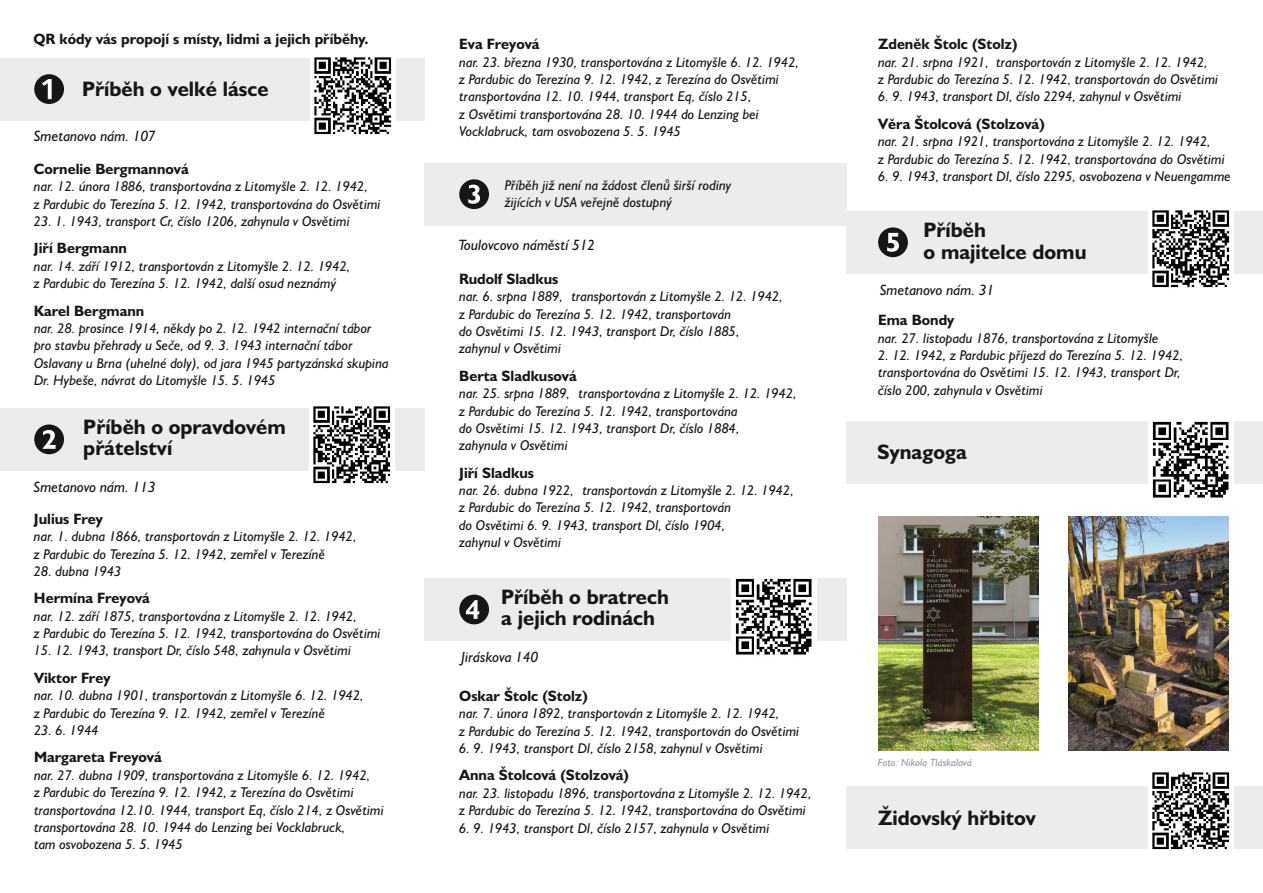
<style>
.page{position:relative;width:1263px;height:893px;background:#fff}
.page>*{position:absolute;margin:0;border:0;box-sizing:border-box;transform-origin:0 0}
.t1{font:700 21px/21.6px "Humanist 521 BTCE";color:#151616}
.t2{font:700 15px "Humanist 521 BTCE";color:#151616}
.t3{font:italic 15px "Humanist 521 BTCE";color:#151616}
.t4{font:italic 14.25px/17.4px "Humanist 521 BTCE";color:#151616}
.t5{font:italic 10.5px "Humanist 521 BTCE";color:#989899}
</style>
<div class="page">
<div style="left:846px;top:422px;width:417px;height:62px;background:#ececec"></div>
<div style="left:0;top:58px;width:425px;height:62px;background:#ececec"></div>
<div style="left:846px;top:211px;width:417px;height:62px;background:#ececec"></div>
<div style="left:424px;top:163px;width:422px;height:62px;background:#ececec"></div>
<div style="left:424px;top:578px;width:422px;height:63px;background:#ececec"></div>
<div style="left:0;top:408px;width:425px;height:62px;background:#ececec"></div>
<div style="left:34px;top:424px;width:30px;height:30px;background:#151616;border-radius:50%"></div>
<svg style="left:43px;top:430px;width:13px;height:19px"></svg>
<div style="left:878px;top:227px;width:30px;height:30px;background:#151616;border-radius:50%"></div>
<svg style="left:887px;top:233px;width:12px;height:19px"></svg>
<div style="left:34px;top:74px;width:30px;height:30px;background:#151616;border-radius:50%"></div>
<svg style="left:42px;top:79px;width:10px;height:20px"></svg>
<div style="left:459px;top:595px;width:30px;height:29px;background:#151616;border-radius:50%"></div>
<svg style="left:466px;top:600px;width:13px;height:19px"></svg>
<div style="left:459px;top:179px;width:30px;height:30px;background:#151616;border-radius:50%"></div>
<svg style="left:468px;top:185px;width:12px;height:19px"></svg>
<div style="left:846px;top:787px;width:417px;height:62px;background:#ececec"></div>
<img style="left:1069px;top:517px;width:160px;height:234px">
<img style="left:878px;top:517px;width:160px;height:234px">
<img style="left:1148px;top:421px;width:85px;height:77px">
<img style="left:310px;top:57px;width:85px;height:78px">
<img style="left:1148px;top:210px;width:85px;height:78px">
<img style="left:309px;top:406px;width:85px;height:78px">
<img style="left:1148px;top:772px;width:85px;height:78px">
<img style="left:731px;top:578px;width:85px;height:77px">
<p class="t2" style="left:33px;top:32px;width:336px">QR kódy vás propojí s místy, lidmi a jejich pøíbìhy.</p>
<h1 class="t1" style="left:82px;top:80px;width:188px">Pøíbìh o velké lásce</h1>
<p class="t3" style="left:34px;top:130px;width:123px">Smetanovo nám. 107</p>
<p class="t2" style="left:34px;top:162px;width:156px">Cornelie Bergmannová</p>
<p class="t4" style="left:34px;top:179px;width:348px">nar. 12. února 1886, transportována z Litomyšle 2. 12. 1942,<br>z Pardubic do Terezína 5. 12. 1942, transportována do Osvìtimi</p>
<p class="t4" style="left:34px;top:213px;width:317px">23. 1. 1943, transport Cr, èíslo 1206, zahynula v Osvìtimi</p>
<p class="t2" style="left:34px;top:242px;width:95px">Jiøí Bergmann</p>
<p class="t4" style="left:34px;top:258px;width:318px">nar. 14. záøí 1912, transportován z Litomyšle 2. 12. 1942, z Pardubic do Terezína 5. 12. 1942, další osud neznámý</p>
<p class="t2" style="left:34px;top:304px;width:112px">Karel Bergmann</p>
<p class="t4" style="left:34px;top:321px;width:356px">nar. 28. prosince 1914, nìkdy po 2. 12. 1942 internaèní tábor pro stavbu pøehrady u Seèe, od 9. 3. 1943 internaèní tábor Oslavany u Brna (uhelné doly), od jara 1945 partyzánská skupina Dr. Hybeše, návrat do Litomyšle 15. 5. 1945</p>
<h1 class="t1" style="left:83px;top:417px;width:204px">Pøíbìh o opravdovém pøátelství</h1>
<p class="t3" style="left:34px;top:480px;width:123px">Smetanovo nám. 113</p>
<p class="t2" style="left:34px;top:512px;width:71px">Julius Frey</p>
<p class="t4" style="left:34px;top:529px;width:324px">nar. 1. dubna 1866, transportován z Litomyšle 2. 12. 1942, z Pardubic do Terezína 5. 12. 1942, zemøel v Terezínì</p>
<p class="t4" style="left:34px;top:563px;width:89px">28. dubna 1943</p>
<p class="t2" style="left:34px;top:592px;width:118px">Hermína Freyová</p>
<p class="t4" style="left:34px;top:608px;width:348px">nar. 12. záøí 1875, transportována z Litomyšle 2. 12. 1942,<br>z Pardubic do Terezína 5. 12. 1942, transportována do Osvìtimi</p>
<p class="t4" style="left:34px;top:643px;width:319px">15. 12. 1943, transport Dr, èíslo 548, zahynula v Osvìtimi</p>
<p class="t2" style="left:34px;top:671px;width:78px">Viktor Frey</p>
<p class="t4" style="left:34px;top:688px;width:331px">nar. 10. dubna 1901, transportován z Litomyšle 6. 12. 1942, z Pardubic do Terezína 9. 12. 1942, zemøel v Terezínì</p>
<p class="t4" style="left:34px;top:722px;width:66px">23. 6. 1944</p>
<p class="t2" style="left:34px;top:751px;width:129px">Margareta Freyová</p>
<p class="t4" style="left:34px;top:767px;width:351px">nar. 27. dubna 1909, transportována z Litomyšle 6. 12. 1942,<br>z Pardubic do Terezína 9. 12. 1942, z Terezína do Osvìtimi transportována 12.10. 1944, transport Eq, èíslo 214, z Osvìtimi transportována 28. 10. 1944 do Lenzing bei Vocklabruck,<br>tam osvobozena 5. 5. 1945</p>
<p class="t2" style="left:459px;top:38px;width:82px">Eva Freyová</p>
<p class="t4" style="left:459px;top:54px;width:341px">nar. 23. bøezna 1930, transportována z Litomyšle 6. 12. 1942, z Pardubic do Terezína 9. 12. 1942, z Terezína do Osvìtimi transportována 12. 10. 1944, transport Eq, èíslo 215,<br>z Osvìtimi transportována 28. 10. 1944 do Lenzing bei Vocklabruck, tam osvobozena 5. 5. 1945</p>
<p class="t4" style="left:505px;top:177px;width:228px">Pøíbìh již není na žádost èlenù širší rodiny žijících v USA veøejnì dostupný</p>
<p class="t3" style="left:458px;top:238px;width:138px">Toulovcovo námìstí 512</p>
<p class="t2" style="left:459px;top:272px;width:101px">Rudolf Sladkus</p>
<p class="t4" style="left:459px;top:289px;width:325px">nar. 6. srpna 1889, transportován z Litomyšle 2. 12. 1942, z Pardubic do Terezína 5. 12. 1942, transportován<br>do Osvìtimi 15. 12. 1943, transport Dr, èíslo 1885, zahynul v Osvìtimi</p>
<p class="t2" style="left:459px;top:369px;width:119px">Berta Sladkusová</p>
<p class="t4" style="left:459px;top:386px;width:339px">nar. 25. srpna 1889, transportována z Litomyšle 2. 12. 1942, z Pardubic do Terezína 5. 12. 1942, transportována<br>do Osvìtimi 15. 12. 1943, transport Dr, èíslo 1884,<br>zahynula v Osvìtimi</p>
<p class="t2" style="left:459px;top:466px;width:76px">Jiøí Sladkus</p>
<p class="t4" style="left:459px;top:483px;width:336px">nar. 26. dubna 1922, transportován z Litomyšle 2. 12. 1942, z Pardubic do Terezína 5. 12. 1942, transportován<br>do Osvìtimi 6. 9. 1943, transport Dl, èíslo 1904,<br>zahynul v Osvìtimi</p>
<h1 class="t1" style="left:501px;top:587px;width:169px">Pøíbìh o bratrech a jejich rodinách</h1>
<p class="t3" style="left:462px;top:650px;width:78px">Jiráskova 140</p>
<p class="t2" style="left:459px;top:689px;width:130px">Oskar Štolc (Stolz)</p>
<p class="t4" style="left:459px;top:706px;width:342px">nar. 7. února 1892, transportován z Litomyšle 2. 12. 1942,<br>z Pardubic do Terezína 5. 12. 1942, transportován do Osvìtimi</p>
<p class="t4" style="left:459px;top:741px;width:305px">6. 9. 1943, transport Dl, èíslo 2158, zahynul v Osvìtimi</p>
<p class="t2" style="left:459px;top:769px;width:171px">Anna Štolcová (Stolzová)</p>
<p class="t4" style="left:459px;top:785px;width:354px">nar. 23. listopadu 1896, transportována z Litomyšle 2. 12. 1942, z Pardubic do Terezína 5. 12. 1942, transportována do Osvìtimi</p>
<p class="t4" style="left:459px;top:820px;width:312px">6. 9. 1943, transport Dl, èíslo 2157, zahynula v Osvìtimi</p>
<p class="t2" style="left:878px;top:38px;width:141px">Zdenìk Štolc (Stolz)</p>
<p class="t4" style="left:878px;top:54px;width:342px">nar. 21. srpna 1921, transportován z Litomyšle 2. 12. 1942,<br>z Pardubic do Terezína 5. 12. 1942, transportován do Osvìtimi</p>
<p class="t4" style="left:878px;top:89px;width:305px">6. 9. 1943, transport Dl, èíslo 2294, zahynul v Osvìtimi</p>
<p class="t2" style="left:878px;top:117px;width:168px">Vìra Štolcová (Stolzová)</p>
<p class="t4" style="left:878px;top:134px;width:348px">nar. 21. srpna 1921, transportována z Litomyšle 2. 12. 1942,<br>z Pardubic do Terezína 5. 12. 1942, transportována do Osvìtimi</p>
<p class="t4" style="left:878px;top:168px;width:354px">6. 9. 1943, transport Dl, èíslo 2295, osvobozena v Neuengamme</p>
<h1 class="t1" style="left:923px;top:221px;width:164px">Pøíbìh<br>o majitelce domu</h1>
<p class="t3" style="left:880px;top:283px;width:116px">Smetanovo nám. 31</p>
<p class="t2" style="left:878px;top:314px;width:78px">Ema Bondy</p>
<p class="t4" style="left:878px;top:330px;width:282px">nar. 27. listopadu 1876, transportována z Litomyšle</p>
<p class="t4" style="left:878px;top:348px;width:307px">2. 12. 1942, z Pardubic pøíjezd do Terezína 5. 12. 1942, transportována do Osvìtimi 15. 12. 1943, transport Dr, èíslo 200, zahynula v Osvìtimi</p>
<h1 class="t1" style="left:877px;top:442px;width:91px">Synagoga</h1>
<p class="t5" style="left:878px;top:758px;width:96px">Foto: Nikola Tláskalová</p>
<h1 class="t1" style="left:878px;top:809px;width:159px">Židovský høbitov</h1>
</div>
